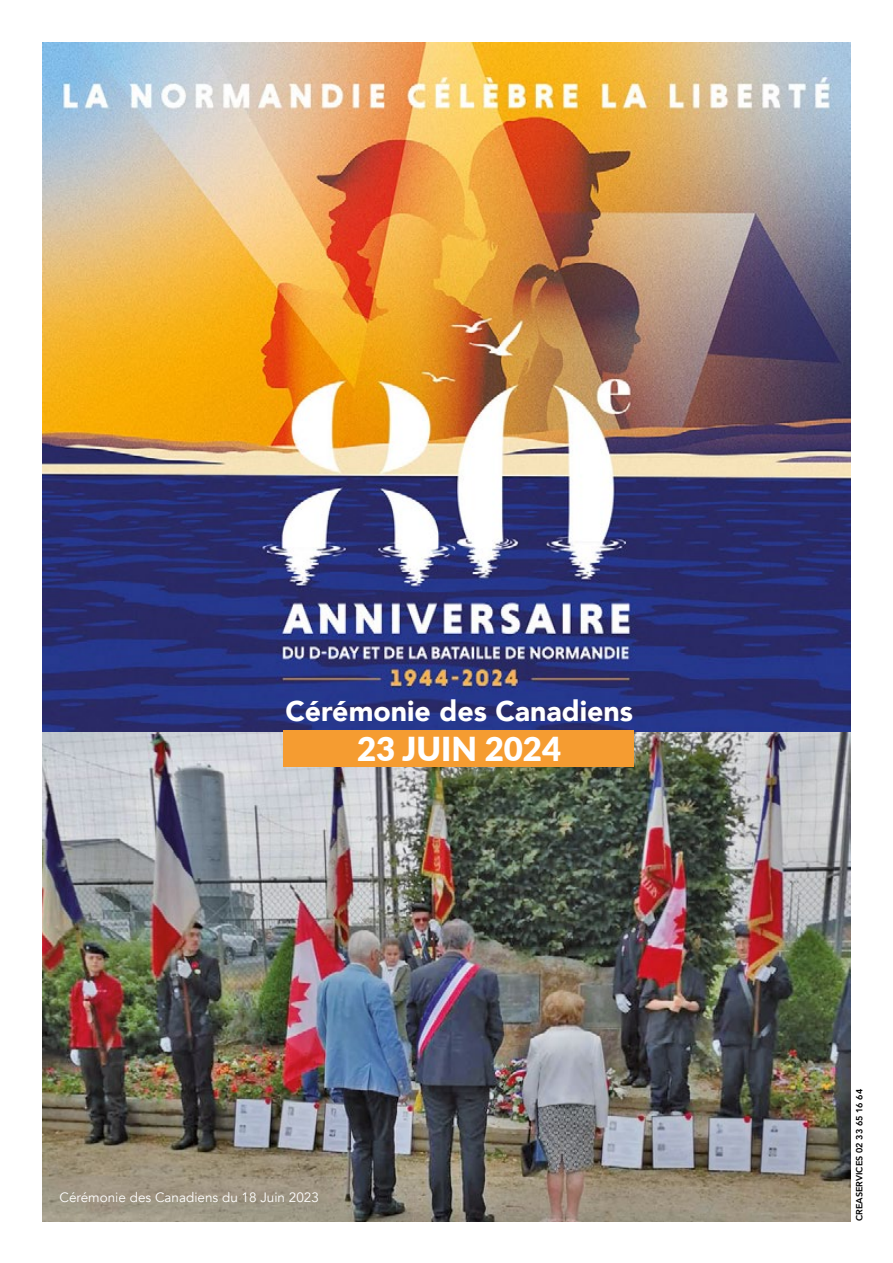
<style>
.page{position:relative;width:893px;height:1263px;background:#fff}
.page>*{position:absolute;margin:0;border:0;box-sizing:border-box;transform-origin:0 0}
.t1{font:900 33px "Lato";color:#fff}
.t2{font:900 28.5px "Avenir";color:#fff}
.t3{font:13.5px "Avenir";color:#fff}
.t4{font:800 9px "Avenir";color:#000}
</style>
<div class="page">
<img style="left:43px;top:731px;width:807px;height:490px">
<img style="left:43px;top:43px;width:807px;height:688px">
<div style="left:283px;top:730px;width:350px;height:37px;background:#f59c31"></div>
<h2 class="t2" style="left:285px;top:687px;width:349px">Cérémonie des Canadiens</h2>
<h1 class="t1" style="left:357px;top:724px;width:206px">23 JUIN 2024</h1>
<p class="t3" style="left:60px;top:1189px;width:261px">Cérémonie des Canadiens du 18 Juin 2023</p>
<p class="t4" style="left:852px;top:1221px;width:134px;rotate:-90deg">CREASERVICES 02 33 65 16 64</p>
</div>
